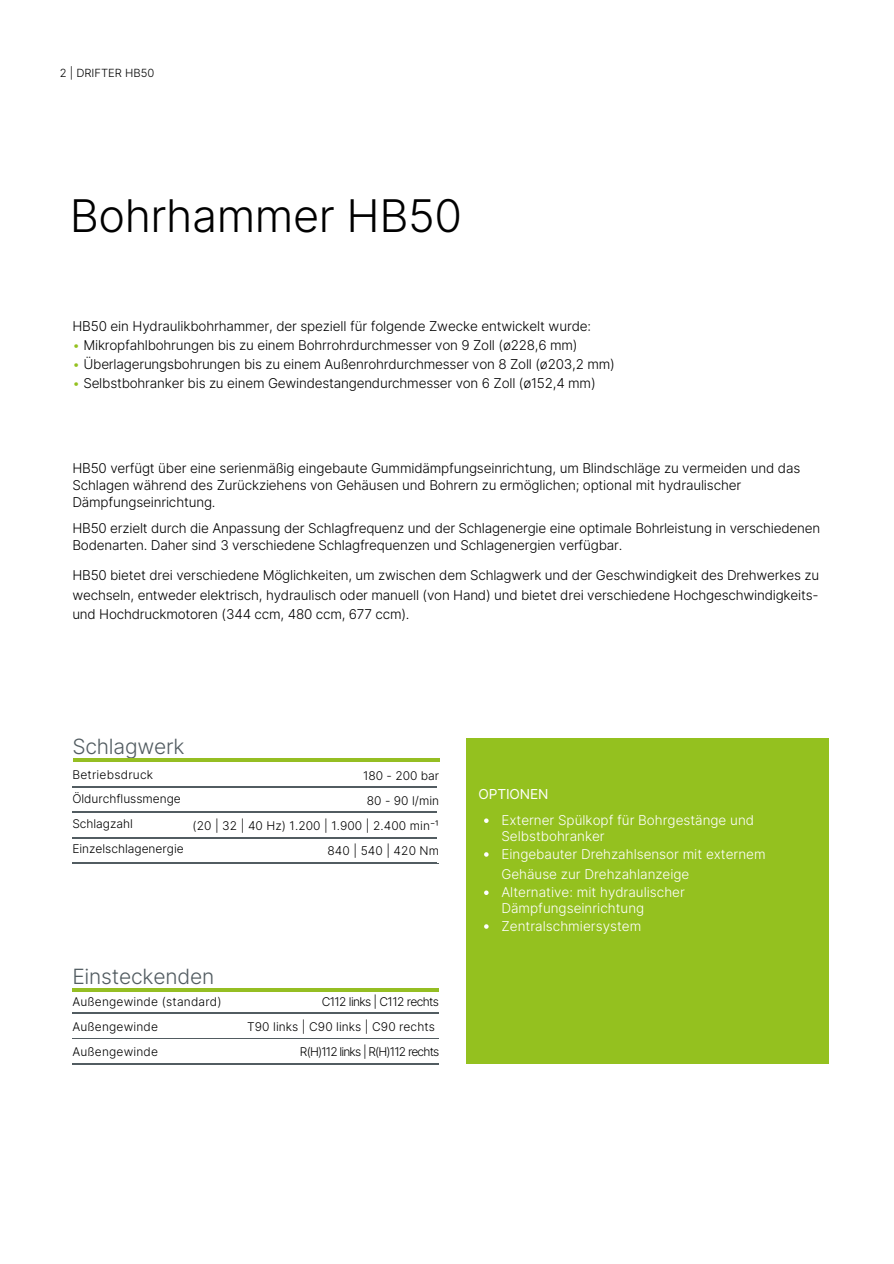
<style>
.page{position:relative;width:894px;height:1264px;background:#fff}
.page>*{position:absolute;margin:0;border:0;box-sizing:border-box;transform-origin:0 0}
.t1{font:300 45px "Inter";letter-spacing:-.01em;color:#000}
.t2{font:300 21px "Inter";letter-spacing:-.01em;color:#525c61}
.t3{font:13.65px "Inter";letter-spacing:-.01em;color:#fff}
.t4{font:300 13.5px/16.8px "Inter";letter-spacing:-.015em;color:#000}
.t5{font:300 13.5px/15.8px "Inter";color:#fff}
.t6{font:300 12px "Inter";letter-spacing:.005em;color:#000}
.t7{font:300 12px "Inter";letter-spacing:-.07em;color:#000}
.t8{font:300 12px "Inter";letter-spacing:-.05em;color:#000}
.t9{font:300 11.25px "Inter";color:#000}
.s1{color:#94c11f}
</style>
<div class="page">
<hr style="left:72px;top:863px;width:60px;height:1px;background:#525c61">
<hr style="left:132px;top:863px;width:110px;height:1px;background:#525c61">
<hr style="left:242px;top:863px;width:33px;height:1px;background:#525c61">
<hr style="left:275px;top:863px;width:33px;height:1px;background:#525c61">
<hr style="left:308px;top:863px;width:32px;height:1px;background:#525c61">
<hr style="left:340px;top:863px;width:98px;height:1px;background:#525c61">
<svg style="left:72px;top:761px;width:367px;height:102px"></svg>
<hr style="left:73px;top:758px;width:60px;height:3px;background:#95be23">
<hr style="left:133px;top:758px;width:110px;height:3px;background:#95be23">
<hr style="left:243px;top:758px;width:33px;height:3px;background:#95be23">
<hr style="left:276px;top:758px;width:33px;height:3px;background:#95be23">
<hr style="left:309px;top:758px;width:32px;height:3px;background:#95be23">
<hr style="left:341px;top:758px;width:98px;height:3px;background:#95be23">
<svg style="left:72px;top:991px;width:366px;height:48px"></svg>
<hr style="left:164px;top:1012px;width:274px;height:1px;background:#525c61">
<hr style="left:164px;top:1038px;width:274px;height:1px;background:#525c61">
<hr style="left:72px;top:1063px;width:85px;height:1px;background:#525c61">
<hr style="left:164px;top:1063px;width:274px;height:1px;background:#525c61">
<hr style="left:72px;top:988px;width:60px;height:3px;background:#95be23">
<hr style="left:132px;top:988px;width:110px;height:3px;background:#95be23">
<hr style="left:242px;top:988px;width:33px;height:3px;background:#95be23">
<hr style="left:275px;top:988px;width:33px;height:3px;background:#95be23">
<hr style="left:308px;top:988px;width:32px;height:3px;background:#95be23">
<hr style="left:340px;top:988px;width:98px;height:3px;background:#95be23">
<div style="left:466px;top:738px;width:362px;height:326px;background:#94c11f"></div>
<svg style="left:484px;top:818px;width:4px;height:5px"></svg>
<svg style="left:484px;top:852px;width:4px;height:4px"></svg>
<svg style="left:484px;top:890px;width:4px;height:5px"></svg>
<svg style="left:484px;top:924px;width:4px;height:4px"></svg>
<h4 class="t9" style="left:60px;top:66px;width:96px">2 | DRIFTER HB50</h4>
<h4 class="t1" style="left:70px;top:188px;width:394px">Bohrhammer HB50</h4>
<h5 class="t4" style="left:72px;top:318px;width:520px">HB50 ein Hydraulikbohrhammer, der speziell für folgende Zwecke entwickelt wurde:</h5>
<h5 class="t4" style="left:72px;top:337px;width:506px"><span class="s1">•</span> Mikropfahlbohrungen bis zu einem Bohrrohrdurchmesser von 9 Zoll (ø228,6 mm)</h5>
<h5 class="t4" style="left:72px;top:356px;width:544px"><span class="s1">•</span> Überlagerungsbohrungen bis zu einem Außenrohrdurchmesser von 8 Zoll (ø203,2 mm)</h5>
<h5 class="t4" style="left:72px;top:375px;width:524px"><span class="s1">•</span> Selbstbohranker bis zu einem Gewindestangendurchmesser von 6 Zoll (ø152,4 mm)</h5>
<h1 class="t4" style="left:72px;top:460px;width:729px">HB50 verfügt über eine serienmäßig eingebaute Gummidämpfungseinrichtung, um Blindschläge zu vermeiden und das<br>Schlagen während des Zurückziehens von Gehäusen und Bohrern zu ermöglichen; optional mit hydraulischer<br>Dämpfungseinrichtung.</h1>
<h4 class="t4" style="left:72px;top:520px;width:749px">HB50 erzielt durch die Anpassung der Schlagfrequenz und der Schlagenergie eine optimale Bohrleistung in verschiedenen<br>Bodenarten. Daher sind 3 verschiedene Schlagfrequenzen und Schlagenergien verfügbar.</h4>
<h4 class="t4" style="left:72px;top:566px;width:748px;line-height:19.2px;text-align:justify">HB50 bietet drei verschiedene Möglichkeiten, um zwischen dem Schlagwerk und der Geschwindigkeit des Drehwerkes zu wechseln, entweder elektrisch, hydraulisch oder manuell (von Hand) und bietet drei verschiedene Hochgeschwindigkeits&shy;und Hochdruckmotoren (344 ccm, 480 ccm, 677 ccm).</h4>
<p class="t2" style="left:72px;top:733px;width:114px">Schlagwerk</p>
<h2 class="t6" style="left:72px;top:767px;width:82px">Betriebsdruck</h2>
<p class="t6" style="left:72px;top:791px;width:110px">Öldurchflussmenge</p>
<p class="t6" style="left:72px;top:816px;width:62px">Schlagzahl</p>
<p class="t6" style="left:72px;top:841px;width:113px">Einzelschlagenergie</p>
<p class="t6" style="left:363px;top:768px;width:77px">180 - 200 bar</p>
<p class="t6" style="left:367px;top:793px;width:74px">80 - 90 l/min</p>
<p class="t6" style="left:192px;top:818px;width:248px">(20 | 32 | 40 Hz) 1.200 | 1.900 | 2.400 min⁻¹</p>
<p class="t6" style="left:327px;top:843px;width:113px">840 | 540 | 420 Nm</p>
<p class="t2" style="left:72px;top:963px;width:143px">Einsteckenden</p>
<h2 class="t6" style="left:72px;top:994px;width:151px">Außengewinde (standard)</h2>
<p class="t6" style="left:72px;top:1019px;width:87px">Außengewinde</p>
<p class="t6" style="left:72px;top:1044px;width:87px">Außengewinde</p>
<p class="t8" style="left:321px;top:994px;width:119px">C112 links | C112 rechts</p>
<p class="t6" style="left:247px;top:1019px;width:189px">T90 links | C90 links | C90 rechts</p>
<p class="t7" style="left:300px;top:1044px;width:141px">R(H)112 links | R(H)112 rechts</p>
<h3 class="t3" style="left:478px;top:785px;width:71px">OPTIONEN</h3>
<p class="t5" style="left:501px;top:812px;width:254px">Externer Spülkopf für Bohrgestänge und<br>Selbstbohranker</p>
<p class="t5" style="left:501px;top:844px;width:265px;line-height:20.2px">Eingebauter Drehzahlsensor mit externem<br>Gehäuse zur Drehzahlanzeige</p>
<p class="t5" style="left:501px;top:884px;width:185px">Alternative: mit hydraulischer<br>Dämpfungseinrichtung</p>
<p class="t5" style="left:501px;top:918px;width:141px">Zentralschmiersystem</p>
</div>
